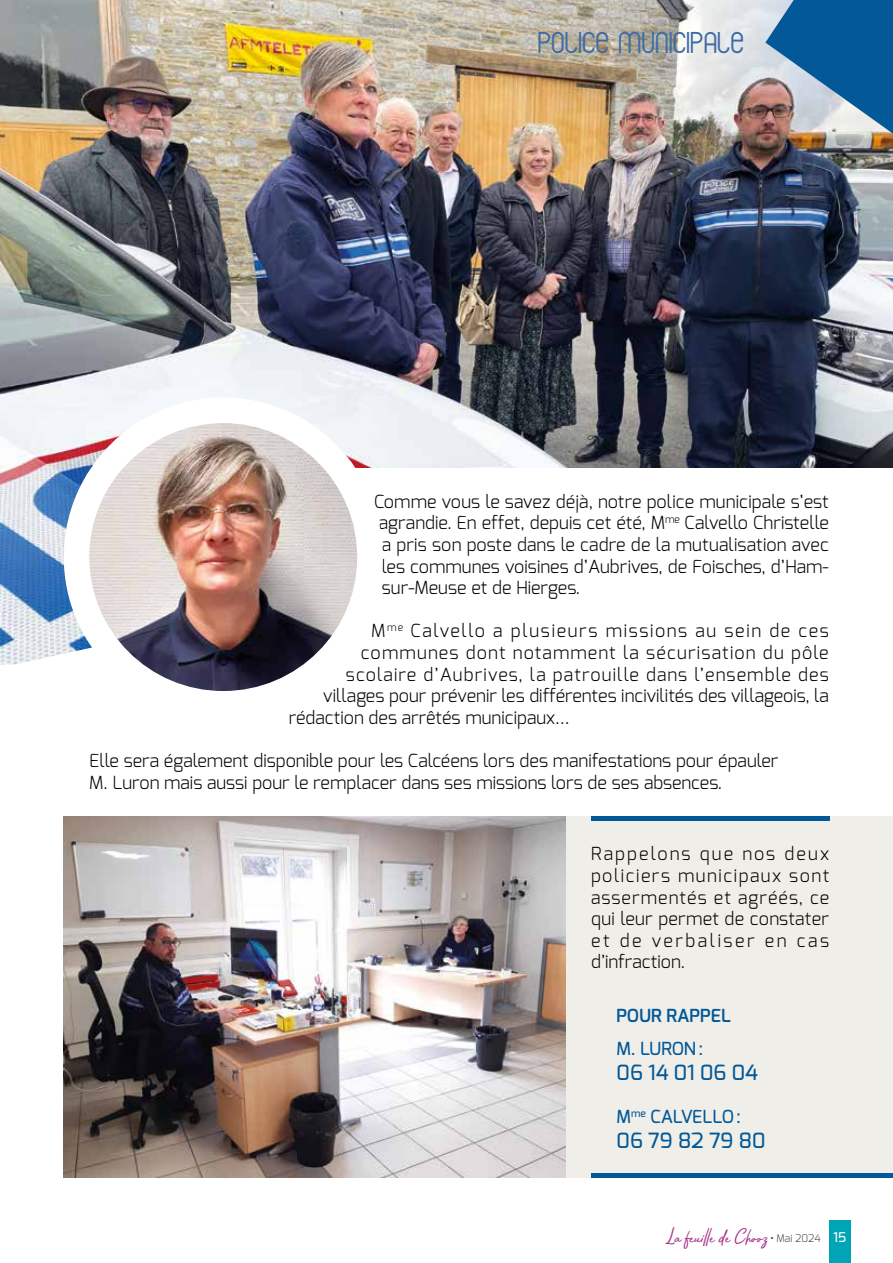
<style>
.page{position:relative;width:893px;height:1263px;background:#fff}
.page>*{position:absolute;margin:0;border:0;box-sizing:border-box;transform-origin:0 0}
.t1{font:30px "Franks";color:#3d6ba5}
.t2{font:21px "Bahagia";color:#a7358b}
.t3{font:500 21px "Exo";color:#035897}
.t4{font:300 18px/21.6px "Exo";color:#000;text-align:justify}
.t5{font:300 18px "Exo";letter-spacing:.06em;color:#000}
.t6{font:300 18px "Exo";letter-spacing:.065em;color:#000}
.t7{font:300 18px "Exo";letter-spacing:.09em;color:#000}
.t8{font:500 18px "Exo";color:#035897}
.t9{font:600 18px "Exo";color:#035897}
.t10{font:500 13.5px "Exo";color:#fff}
.s1{font-family:"Exo";font-weight:700;font-size:10.5px;color:#4a4a49}
.s2{font-family:"Exo";font-weight:300;font-size:10.5px;color:#4a4a49}
</style>
<div class="page">
<div style="left:829px;top:1220px;width:21px;height:43px;background:#00a4b7"></div>
<img style="left:0;top:0;width:893px;height:665px">
<div style="left:302px;top:468px;width:591px;height:280px;background:#fff"></div>
<div style="left:64px;top:398px;width:319px;height:318px;background:#fff;border-radius:50%"></div>
<div style="left:64px;top:816px;width:829px;height:362px;background:#efeee9"></div>
<img style="left:89px;top:423px;width:268px;height:268px;border-radius:134px">
<img style="left:64px;top:816px;width:502px;height:362px">
<svg style="left:765px;top:0;width:128px;height:134px"></svg>
<div style="left:591px;top:816px;width:238px;height:5px;background:#035897"></div>
<hr style="left:591px;top:1174px;width:302px;height:4px;background:#035897">
<h1 class="t1" style="left:538px;top:27px;width:208px">POLICE MUNICIPALE</h1>
<p class="t4" style="left:374px;top:490px;width:456px">Comme vous le savez déjà, notre police municipale s’est agrandie. En effet, depuis cet été, M<sup>me</sup> Calvello Christelle a pris son poste dans le cadre de la mutualisation avec les communes voisines d’Aubrives, de Foisches, d’Ham&shy;sur-Meuse et de Hierges.</p>
<p class="t7" style="left:371px;top:619px;width:459px">M<sup>me</sup> Calvello a plusieurs missions au sein de ces</p>
<p class="t6" style="left:361px;top:641px;width:469px">communes dont notamment la sécurisation du pôle</p>
<p class="t5" style="left:346px;top:662px;width:484px">scolaire d’Aubrives, la patrouille dans l’ensemble des</p>
<p class="t4" style="left:323px;top:685px;width:507px">villages pour prévenir les différentes incivilités des villageois, la</p>
<p class="t4" style="left:289px;top:706px;width:282px">rédaction des arrêtés municipaux…</p>
<p class="t4" style="left:89px;top:749px;width:691px">Elle sera également disponible pour les Calcéens lors des manifestations pour épauler<br>M. Luron mais aussi pour le remplacer dans ses missions lors de ses absences.</p>
<p class="t4" style="left:591px;top:843px;width:240px">Rappelons que nos deux policiers municipaux sont assermentés et agréés, ce qui leur permet de constater et de verbaliser en cas d’infraction.</p>
<p class="t9" style="left:617px;top:1004px;width:116px">POUR RAPPEL</p>
<p class="t8" style="left:617px;top:1037px;width:88px">M. LURON:</p>
<p class="t3" style="left:617px;top:1059px;width:143px">06 14 01 06 04</p>
<p class="t8" style="left:617px;top:1105px;width:126px">M<sup>me</sup> CALVELLO:</p>
<p class="t3" style="left:617px;top:1127px;width:150px">06 79 82 79 80</p>
<p class="t2" style="left:666px;top:1222px;width:157px">La feuille de Chooz <span class="s1">•</span> <span class="s2">Mai 2024</span></p>
<p class="t10" style="left:833px;top:1228px;width:15px">15</p>
</div>
